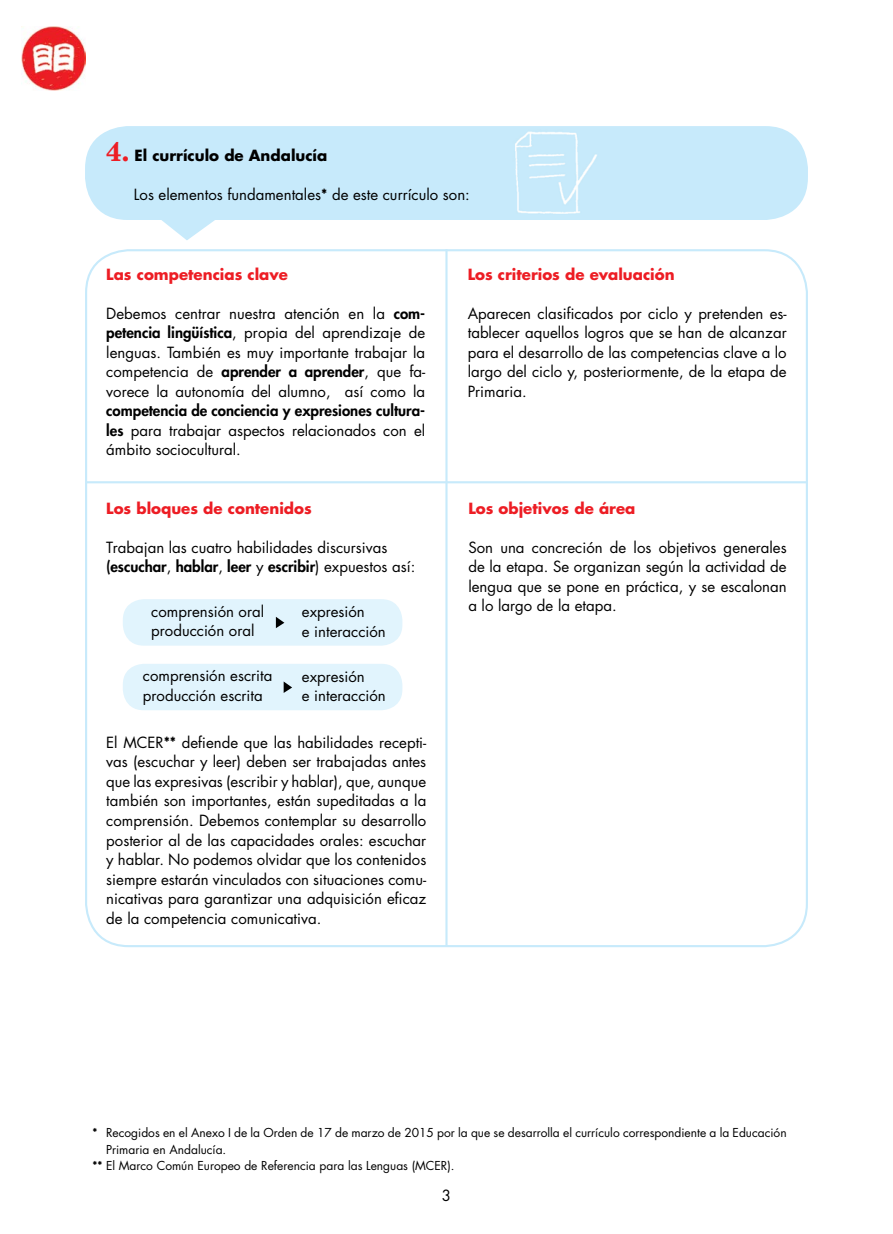
<style>
.page{position:relative;width:893px;height:1234px;background:#fff}
.page>*{position:absolute;margin:0;border:0;box-sizing:border-box;transform-origin:0 0}
.t1{font:15px/19.5px "Futura Std";color:#000;text-align:justify}
.t2{font:700 15px "Futura Std";color:#ed1d24}
.t3{font:700 15px "Futura Std";color:#000}
.t4{font:12px "Futura Std";color:#000}
.t5{font:800 12px "Futura Std";color:#000}
.s1{font-family:"New Century Schlbk LT Std";font-size:27px;color:#ed1d24}
.s2{font-weight:800}
</style>
<div class="page">
<div style="left:85px;top:126px;width:723px;height:94px;background:#c7eafb;border-radius:43px"></div>
<img style="left:515px;top:131px;width:82px;height:83px">
<img style="left:21px;top:26px;width:64px;height:64px">
<hr style="left:86px;top:481px;width:721px;height:2px;background:#c7eafb">
<hr style="left:445px;top:249px;width:3px;height:697px;background:#c7eafb">
<div style="left:123px;top:599px;width:279px;height:46px;background:#e1f4fd;border-radius:21px"></div>
<svg style="left:276px;top:617px;width:8px;height:11px"></svg>
<div style="left:123px;top:663px;width:279px;height:47px;background:#e1f4fd;border-radius:21px"></div>
<svg style="left:284px;top:681px;width:8px;height:11px"></svg>
<svg style="left:162px;top:220px;width:53px;height:20px"></svg>
<p class="t3" style="left:106px;top:145px;width:223px"><span class="s1">4.</span> El currículo de Andalucía</p>
<p class="t1" style="left:134px;top:185px;width:337px">Los elementos fundamentales<span class="s2">*</span> de este currículo son:</p>
<p class="t2" style="left:106px;top:264px;width:183px">Las competencias clave</p>
<p class="t1" style="left:106px;top:303px;width:320px">Debemos centrar nuestra atención en la <span class="s2">com&shy;petencia lingüística</span>, propia del aprendizaje de lenguas. También es muy importante trabajar la competencia de <span class="s2">aprender a aprender</span>, que fa&shy;vorece la autonomía del alumno, así como la</p>
<p class="t1" style="left:106px;top:401px;width:320px"><span class="s2">competencia de conciencia y expresiones cultura&shy;les</span> para trabajar aspectos relacionados con el ámbito sociocultural.</p>
<p class="t2" style="left:106px;top:498px;width:207px">Los bloques de contenidos</p>
<p class="t1" style="left:106px;top:537px;width:310px">Trabajan las cuatro habilidades discursivas <span class="s2">(escuchar</span>, <span class="s2">hablar</span>, <span class="s2">leer</span> y <span class="s2">escribir</span>) expuestos así:</p>
<p class="t1" style="left:151px;top:601px;width:114px">comprensión oral producción oral</p>
<p class="t1" style="left:302px;top:602px;width:85px">expresión<br>e interacción</p>
<p class="t1" style="left:302px;top:666px;width:85px">expresión<br>e interacción</p>
<p class="t1" style="left:143px;top:666px;width:131px">comprensión escrita producción escrita</p>
<p class="t1" style="left:106px;top:732px;width:321px">El MCER<span class="s2">**</span> defiende que las habilidades recepti&shy;vas (escuchar y leer) deben ser trabajadas antes que las expresivas (escribir y hablar), que, aunque también son importantes, están supeditadas a la comprensión. Debemos contemplar su desarrollo posterior al de las capacidades orales: escuchar y hablar. No podemos olvidar que los contenidos siempre estarán vinculados con situaciones comu&shy;nicativas para garantizar una adquisición eficaz de la competencia comunicativa.</p>
<p class="t2" style="left:468px;top:264px;width:208px">Los criterios de evaluación</p>
<p class="t1" style="left:468px;top:303px;width:320px">Aparecen clasificados por ciclo y pretenden es&shy;tablecer aquellos logros que se han de alcanzar para el desarrollo de las competencias clave a lo largo del ciclo y, posteriormente, de la etapa de Primaria.</p>
<p class="t2" style="left:468px;top:498px;width:169px">Los objetivos de área</p>
<p class="t1" style="left:468px;top:537px;width:320px">Son una concreción de los objetivos generales de la etapa. Se organizan según la actividad de lengua que se pone en práctica, y se escalonan a lo largo de la etapa.</p>
<p class="t4" style="left:106px;top:1124px;width:682px">Recogidos en el Anexo I de la Orden de 17 de marzo de 2015 por la que se desarrolla el currículo correspondiente a la Educación</p>
<p class="t4" style="left:106px;top:1141px;width:122px">Primaria en Andalucía.</p>
<p class="t4" style="left:93px;top:1157px;width:364px"><span class="s2">**</span> El Marco Común Europeo de Referencia para las Lenguas (MCER).</p>
<p class="t5" style="left:93px;top:1124px;width:7px">*</p>
<p class="t1" style="left:442px;top:1185px;width:11px">3</p>
</div>
